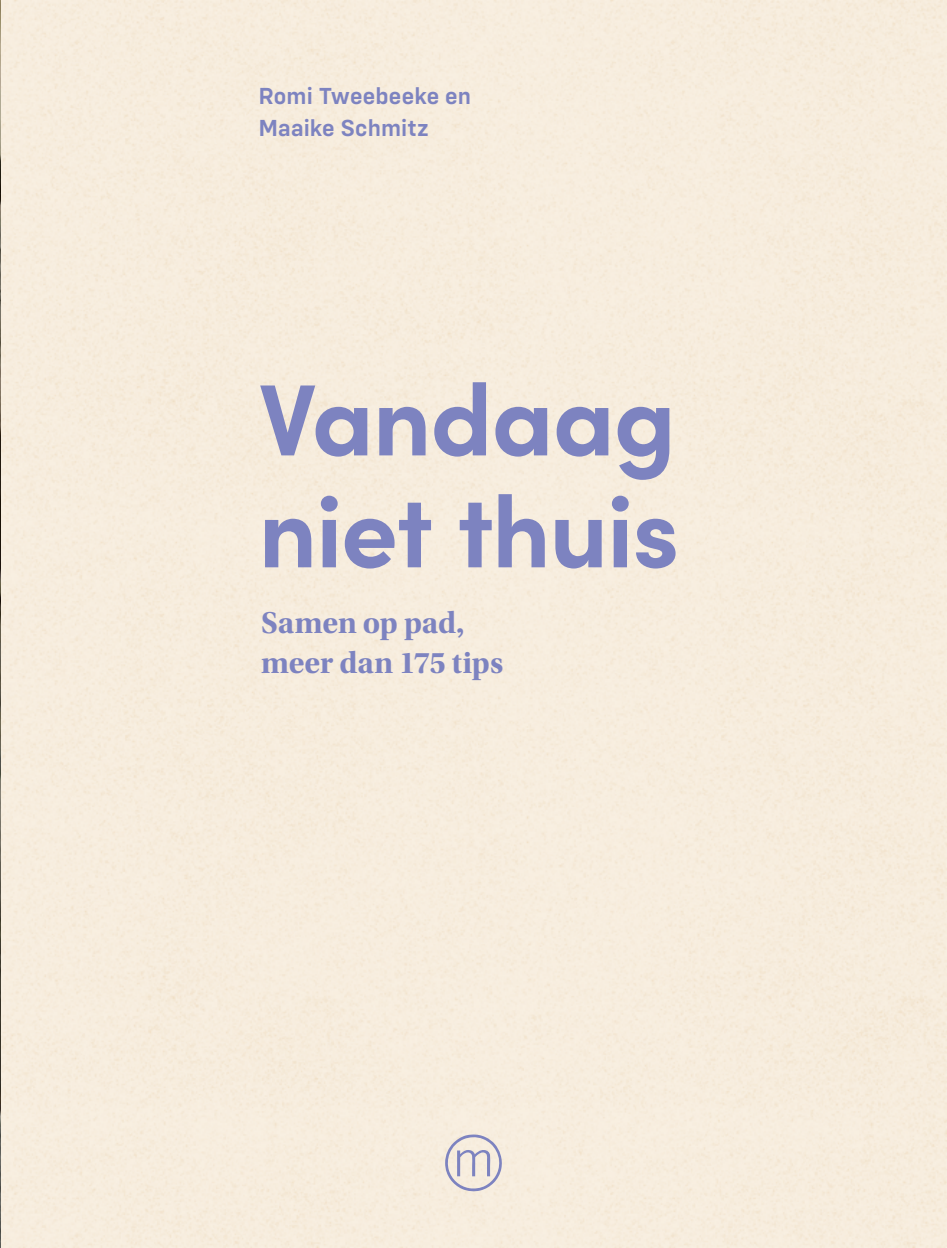
<style>
.page{position:relative;width:947px;height:1248px;background:#fff}
.page>*{position:absolute;margin:0;border:0;box-sizing:border-box;transform-origin:0 0}
.t1{font:700 101.4px/111.8px "Sofia Pro";letter-spacing:-.015em;color:#7d83c0}
.t2{font:31.6px/39.8px "Utopia Std Bold Subh";letter-spacing:-.005em;color:#7d83c0}
.t3{font:600 24px/32px "Config";letter-spacing:.005em;color:#7d83c0}
.s1{font-family:"Abril Text";font-weight:700;font-size:29.4px}
</style>
<div class="page">
<img style="left:0;top:0;width:1px;height:1247px">
<svg style="left:445px;top:1133px;width:58px;height:58px;background:#dbd4d6"></svg>
<p class="t3" style="left:258px;top:79px;width:214px">Romi Tweebeeke en<br>Maaike Schmitz</p>
<h1 class="t1" style="left:258px;top:356px;width:422px">Vandaag niet thuis</h1>
<h2 class="t2" style="left:261px;top:603px;width:243px">Samen op pad<span class="s1">, </span>meer dan 175 tips</h2>
</div>
